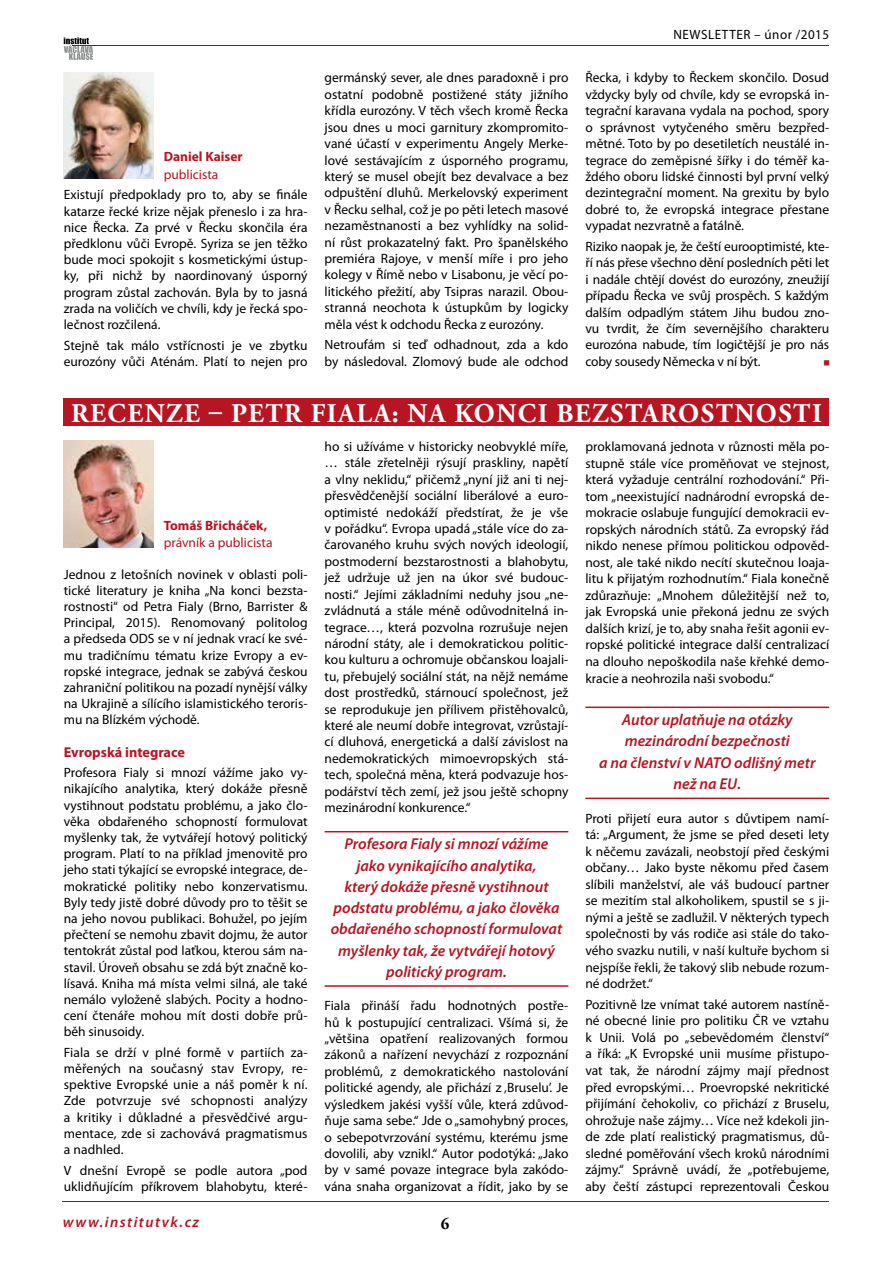
<style>
.page{position:relative;width:893px;height:1263px;background:#fff}
.page>*{position:absolute;margin:0;border:0;box-sizing:border-box;transform-origin:0 0}
.t1{font:700 27px "Adobe Garamond Pro";letter-spacing:.055em;color:#fff}
.t2{font:700 16.5px "Adobe Garamond Pro";color:#000}
.t3{font:italic 600 15.75px/21.1px "Myriad Pro";color:#b61521;text-align:center}
.t4{font:italic 600 15px "Myriad Pro";letter-spacing:.1em;color:#b61521}
.t5{font:700 14.25px "Myriad Pro";color:#b61521}
.t6{font:13.5px/16.4px "Myriad Pro";color:#000;text-align:justify}
.t7{font:13.5px "Myriad Pro";color:#b61521}
.t8{font:700 13.5px "Myriad Pro";color:#b61521}
.t9{font:13.5px "Myriad Pro";letter-spacing:.04em;color:#000}
.t10{font:7.5px "Zapf Dingbats";color:#b61521}
</style>
<div class="page">
<svg style="left:64px;top:37px;width:29px;height:23px"></svg>
<hr style="left:72px;top:45px;width:242px;height:1px;background:#004799">
<hr style="left:149px;top:45px;width:679px;height:1px;background:#004799">
<hr style="left:63px;top:1201px;width:765px;height:1px;background:#004799">
<hr style="left:325px;top:831px;width:243px;height:1px;background:#b61521">
<hr style="left:325px;top:985px;width:243px;height:2px;background:#b61521">
<hr style="left:585px;top:706px;width:244px;height:2px;background:#b61521">
<hr style="left:585px;top:797px;width:244px;height:2px;background:#b61521">
<div style="left:64px;top:398px;width:765px;height:28px;background:#b61521"></div>
<img style="left:64px;top:441px;width:89px;height:106px">
<img style="left:64px;top:72px;width:89px;height:107px">
<p class="t8" style="left:164px;top:149px;width:80px">Daniel Kaiser</p>
<p class="t7" style="left:164px;top:167px;width:56px">publicista</p>
<p class="t6" style="left:64px;top:187px;width:245px">Existují předpoklady pro to, aby se finále katarze řecké krize nějak přeneslo i za hra&shy;nice Řecka. Za prvé v Řecku skončila éra předklonu vůči Evropě. Syriza se jen těžko bude moci spokojit s kosmetickými ústup&shy;ky, při nichž by naordinovaný úsporný program zůstal zachován. Byla by to jasná zrada na voličích ve chvíli, kdy je řecká spo&shy;lečnost rozčilená.</p>
<p class="t6" style="left:64px;top:337px;width:245px">Stejně tak málo vstřícnosti je ve zbytku eurozóny vůči Aténám. Platí to nejen pro</p>
<p class="t6" style="left:325px;top:70px;width:245px">germánský sever, ale dnes paradoxně i pro ostatní podobně postižené státy jižního křídla eurozóny. V těch všech kromě Řecka jsou dnes u moci garnitury zkompromito&shy;vané účastí v experimentu Angely Merke&shy;lové sestávajícím z úsporného programu, který se musel obejít bez devalvace a bez odpuštění dluhů. Merkelovský experiment v Řecku selhal, což je po pěti letech masové nezaměstnanosti a bez vyhlídky na solid&shy;ní růst prokazatelný fakt. Pro španělského premiéra Rajoye, v menší míře i pro jeho kolegy v Římě nebo v Lisabonu, je věcí po&shy;litického přežití, aby Tsipras narazil. Obou&shy;stranná neochota k ústupkům by logicky měla vést k odchodu Řecka z eurozóny.</p>
<p class="t6" style="left:325px;top:337px;width:245px">Netroufám si teď odhadnout, zda a kdo by následoval. Zlomový bude ale odchod</p>
<p class="t9" style="left:673px;top:27px;width:157px">NEWSLETTER – únor /2015</p>
<p class="t6" style="left:585px;top:70px;width:245px">Řecka, i kdyby to Řeckem skončilo. Dosud vždycky byly od chvíle, kdy se evropská in&shy;tegrační karavana vydala na pochod, spory o správnost vytyčeného směru bezpřed&shy;mětné. Toto by po desetiletích neustálé in&shy;tegrace do zeměpisné šířky i do téměř ka&shy;ždého oboru lidské činnosti byl první velký dezintegrační moment. Na grexitu by bylo dobré to, že evropská integrace přestane vypadat nezvratně a fatálně.</p>
<p class="t6" style="left:585px;top:238px;width:245px">Riziko naopak je, že čeští eurooptimisté, kte&shy;ří nás přese všechno dění posledních pěti let i nadále chtějí dovést do eurozóny, zneužijí případu Řecka ve svůj prospěch. S každým dalším odpadlým státem Jihu budou zno&shy;vu tvrdit, že čím severnějšího charakteru eurozóna nabude, tím logičtější je pro nás coby sousedy Německa v ní být.</p>
<p class="t10" style="left:830px;top:360px;width:7px;rotate:90deg">■</p>
<h1 class="t1" style="left:71px;top:398px;width:752px">RECENZE – PETR FIALA: NA KONCI BEZSTAROSTNOSTI</h1>
<p class="t8" style="left:164px;top:518px;width:105px">Tomáš Břicháček,</p>
<p class="t7" style="left:164px;top:535px;width:110px">právník a publicista</p>
<p class="t6" style="left:64px;top:566px;width:245px">Jednou z letošních novinek v oblasti poli&shy;tické literatury je kniha „Na konci bezsta&shy;rostnosti“ od Petra Fialy (Brno, Barrister &amp; Principal, 2015). Renomovaný politolog a předseda ODS se v ní jednak vrací ke své&shy;mu tradičnímu tématu krize Evropy a ev&shy;ropské integrace, jednak se zabývá českou zahraniční politikou na pozadí nynější války na Ukrajině a sílícího islamistického teroris&shy;mu na Blízkém východě.</p>
<p class="t5" style="left:64px;top:744px;width:123px">Evropská integrace</p>
<p class="t6" style="left:64px;top:765px;width:245px">Profesora Fialy si mnozí vážíme jako vy&shy;nikajícího analytika, který dokáže přesně vystihnout podstatu problému, a jako člo&shy;věka obdařeného schopností formulovat myšlenky tak, že vytvářejí hotový politický program. Platí to na příklad jmenovitě pro jeho stati týkající se evropské integrace, de&shy;mokratické politiky nebo konzervatismu.<br>Byly tedy jistě dobré důvody pro to těšit se na jeho novou publikaci. Bohužel, po jejím přečtení se nemohu zbavit dojmu, že autor tentokrát zůstal pod laťkou, kterou sám na&shy;stavil. Úroveň obsahu se zdá být značně ko&shy;lísavá. Kniha má místa velmi silná, ale také nemálo vyloženě slabých. Pocity a hodno&shy;cení čtenáře mohou mít dosti dobře prů&shy;běh sinusoidy.</p>
<p class="t6" style="left:64px;top:1044px;width:245px">Fiala se drží v plné formě v partiích za&shy;měřených na současný stav Evropy, re&shy;spektive Evropské unie a náš poměr k ní.<br>Zde potvrzuje své schopnosti analýzy a kritiky i důkladné a přesvědčivé argu&shy;mentace, zde si zachovává pragmatismus a nadhled.</p>
<p class="t6" style="left:64px;top:1162px;width:245px">V dnešní Evropě se podle autora „pod uklidňujícím příkrovem blahobytu, které-</p>
<p class="t6" style="left:325px;top:438px;width:245px">ho si užíváme v historicky neobvyklé míře, … stále zřetelněji rýsují praskliny, napětí a vlny neklidu,“ přičemž „nyní již ani ti nej&shy;přesvědčenější sociální liberálové a euro&shy;optimisté nedokáží předstírat, že je vše v pořádku“. Evropa upadá „stále více do za&shy;čarovaného kruhu svých nových ideologií, postmoderní bezstarostnosti a blahobytu, jež udržuje už jen na úkor své budouc&shy;nosti.“ Jejími základními neduhy jsou „ne&shy;zvládnutá a stále méně odůvodnitelná in&shy;tegrace…, která pozvolna rozrušuje nejen národní státy, ale i demokratickou politic&shy;kou kulturu a ochromuje občanskou loajali&shy;tu, přebujelý sociální stát, na nějž nemáme dost prostředků, stárnoucí společnost, jež se reprodukuje jen přílivem přistěhovalců, které ale neumí dobře integrovat, vzrůstají&shy;cí dluhová, energetická a další závislost na nedemokratických mimoevropských stá&shy;tech, společná měna, která podvazuje hos&shy;podářství těch zemí, jež jsou ještě schopny mezinárodní konkurence.“</p>
<p class="t3" style="left:331px;top:834px;width:233px">Profesora Fialy si mnozí vážíme jako vynikajícího analytika,<br>který dokáže přesně vystihnout podstatu problému, a jako člověka obdařeného schopností formulovat myšlenky tak, že vytvářejí hotový politický program.</p>
<p class="t6" style="left:325px;top:998px;width:245px">Fiala přináší řadu hodnotných postře&shy;hů k postupující centralizaci. Všímá si, že „většina opatření realizovaných formou zákonů a nařízení nevychází z rozpoznání problémů, z demokratického nastolování politické agendy, ale přichází z ‚Bruselu’. Je výsledkem jakési vyšší vůle, která zdůvod&shy;ňuje sama sebe.“ Jde o „samohybný proces, o sebepotvrzování systému, kterému jsme dovolili, aby vznikl.“ Autor podotýká: „Jako by v samé povaze integrace byla zakódo&shy;vána snaha organizovat a řídit, jako by se</p>
<p class="t4" style="left:63px;top:1213px;width:138px">www.institutvk.cz</p>
<p class="t2" style="left:441px;top:1214px;width:10px">6</p>
<p class="t6" style="left:585px;top:438px;width:245px">proklamovaná jednota v různosti měla po&shy;stupně stále více proměňovat ve stejnost, která vyžaduje centrální rozhodování.“ Při&shy;tom „neexistující nadnárodní evropská de&shy;mokracie oslabuje fungující demokracii ev&shy;ropských národních států. Za evropský řád nikdo nenese přímou politickou odpověd&shy;nost, ale také nikdo necítí skutečnou loaja&shy;litu k přijatým rozhodnutím.“ Fiala konečně zdůrazňuje: „Mnohem důležitější než to, jak Evropská unie překoná jednu ze svých dalších krizí, je to, aby snaha řešit agonii ev&shy;ropské politické integrace další centralizací na dlouho nepoškodila naše křehké demo&shy;kracie a neohrozila naši svobodu.“</p>
<p class="t3" style="left:599px;top:709px;width:218px">Autor uplatňuje na otázky mezinárodní bezpečnosti<br>a na členství v NATO odlišný metr než na EU.</p>
<p class="t6" style="left:585px;top:810px;width:245px">Proti přijetí eura autor s důvtipem namí&shy;tá: „Argument, že jsme se před deseti lety k něčemu zavázali, neobstojí před českými občany… Jako byste někomu před časem slíbili manželství, ale váš budoucí partner se mezitím stal alkoholikem, spustil se s ji&shy;nými a ještě se zadlužil. V některých typech společnosti by vás rodiče asi stále do tako&shy;vého svazku nutili, v naší kultuře bychom si nejspíše řekli, že takový slib nebude rozum&shy;né dodržet.“</p>
<p class="t6" style="left:585px;top:996px;width:245px">Pozitivně lze vnímat také autorem nastíně&shy;né obecné linie pro politiku ČR ve vztahu k Unii. Volá po „sebevědomém členství“ a říká: „K Evropské unii musíme přistupo&shy;vat tak, že národní zájmy mají přednost před evropskými… Proevropské nekritické přijímání čehokoliv, co přichází z Bruselu, ohrožuje naše zájmy… Více než kdekoli jin&shy;de zde platí realistický pragmatismus, dů&shy;sledné poměřování všech kroků národními zájmy.“ Správně uvádí, že „potřebujeme, aby čeští zástupci reprezentovali Českou</p>
</div>
